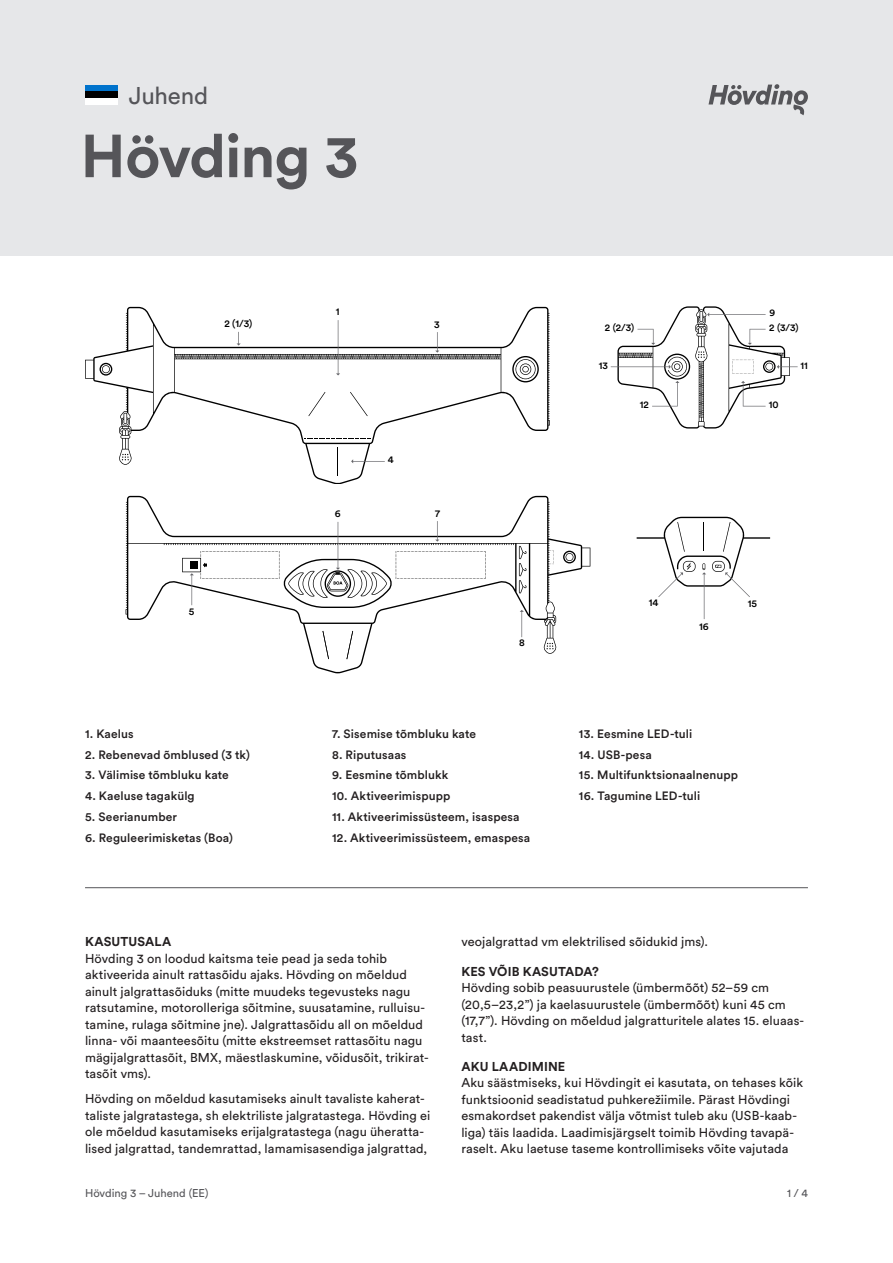
<style>
.page{position:relative;width:893px;height:1263px;background:#fff}
.page>*{position:absolute;margin:0;border:0;box-sizing:border-box;transform-origin:0 0}
.t1{font:700 60px "Circular Pro";letter-spacing:-.02em;color:#555559}
.t2{font:24px "Circular Pro";letter-spacing:-.005em;color:#555559}
.BODY{font:12.75px/16.5px "Circular Pro";letter-spacing:.005em;color:#231f20}
.HEADLINE_-_CAPITAL_L{font:700 12.75px "Circular Pro";letter-spacing:.01em;color:#231f20}
.BLUEPRINT_-_LIST{font:500 12px "Circular Pro";letter-spacing:.01em;color:#231f20}
.t3{font:11.25px "Circular Pro";color:#555559}
.t4{font:500 10.05px "Circular Std";color:#000}
.t5{font:500 9.9px/14.9px "Circular Std";letter-spacing:.005em;color:#000}
</style>
<div class="page">
<svg style="left:85px;top:307px;width:465px;height:177px"></svg>
<svg style="left:337px;top:447px;width:1px;height:29px"></svg>
<svg style="left:304px;top:438px;width:67px;height:1px"></svg>
<svg style="left:512px;top:356px;width:27px;height:26px"></svg>
<svg style="left:100px;top:363px;width:12px;height:13px"></svg>
<svg style="left:122px;top:454px;width:7px;height:6px"></svg>
<svg style="left:308px;top:392px;width:17px;height:24px"></svg>
<svg style="left:350px;top:392px;width:18px;height:24px"></svg>
<svg style="left:351px;top:459px;width:34px;height:4px"></svg>
<svg style="left:336px;top:320px;width:4px;height:55px"></svg>
<svg style="left:237px;top:332px;width:4px;height:14px"></svg>
<svg style="left:435px;top:332px;width:4px;height:21px"></svg>
<svg style="left:126px;top:496px;width:464px;height:177px"></svg>
<svg style="left:563px;top:551px;width:13px;height:12px"></svg>
<svg style="left:323px;top:631px;width:30px;height:28px"></svg>
<svg style="left:550px;top:550px;width:4px;height:15px"></svg>
<svg style="left:519px;top:546px;width:7px;height:47px"></svg>
<svg style="left:546px;top:643px;width:7px;height:6px"></svg>
<svg style="left:520px;top:610px;width:4px;height:27px"></svg>
<svg style="left:182px;top:521px;width:304px;height:87px"></svg>
<svg style="left:611px;top:306px;width:187px;height:122px"></svg>
<svg style="left:637px;top:517px;width:133px;height:102px"></svg>
<div style="left:0;top:0;width:893px;height:255px;background:#e6e7e9"></div>
<svg style="left:708px;top:84px;width:100px;height:31px"></svg>
<hr style="left:85px;top:887px;width:723px;height:1px;background:#555559">
<div style="left:85px;top:85px;width:32px;height:7px;background:#0073cc"></div>
<div style="left:85px;top:92px;width:32px;height:6px;background:#000"></div>
<div style="left:85px;top:98px;width:32px;height:6px;background:#fff"></div>
<p class="t2" style="left:129px;top:80px;width:81px">Juhend</p>
<p class="t1" style="left:81px;top:115px;width:279px">Hövding 3</p>
<p class="t4" style="left:336px;top:305px;width:5px">1</p>
<p class="t4" style="left:224px;top:318px;width:30px">2 (1/3)</p>
<p class="t4" style="left:434px;top:318px;width:7px">3</p>
<p class="t4" style="left:388px;top:454px;width:7px">4</p>
<p class="t4" style="left:189px;top:605px;width:7px">5</p>
<p class="BLUEPRINT_-_LIST" style="left:85px;top:725px;width:50px">1. Kaelus</p>
<p class="BLUEPRINT_-_LIST" style="left:85px;top:746px;width:166px">2. Rebenevad õmblused (3 tk)</p>
<p class="BLUEPRINT_-_LIST" style="left:85px;top:767px;width:145px">3. Välimise tõmbluku kate</p>
<p class="BLUEPRINT_-_LIST" style="left:85px;top:788px;width:111px">4. Kaeluse tagakülg</p>
<p class="BLUEPRINT_-_LIST" style="left:85px;top:808px;width:94px">5. Seerianumber</p>
<p class="BLUEPRINT_-_LIST" style="left:85px;top:829px;width:149px">6. Reguleerimisketas (Boa)</p>
<p class="t4" style="left:335px;top:507px;width:7px">6</p>
<p class="t4" style="left:435px;top:507px;width:6px">7</p>
<p class="t4" style="left:519px;top:636px;width:7px">8</p>
<p class="BLUEPRINT_-_LIST" style="left:332px;top:725px;width:146px">7. Sisemise tõmbluku kate</p>
<p class="BLUEPRINT_-_LIST" style="left:332px;top:746px;width:76px">8. Riputusaas</p>
<p class="BLUEPRINT_-_LIST" style="left:332px;top:767px;width:118px">9. Eesmine tõmblukk</p>
<p class="BLUEPRINT_-_LIST" style="left:332px;top:788px;width:120px">10. Aktiveerimispupp</p>
<p class="BLUEPRINT_-_LIST" style="left:332px;top:808px;width:189px">11. Aktiveerimissüsteem, isaspesa</p>
<p class="BLUEPRINT_-_LIST" style="left:332px;top:829px;width:200px">12. Aktiveerimissüsteem, emaspesa</p>
<p class="t5" style="left:605px;top:320px;width:31px">2 (2/3)</p>
<p class="t5" style="left:599px;top:358px;width:11px">13</p>
<p class="t5" style="left:640px;top:397px;width:11px">12</p>
<p class="t5" style="left:769px;top:305px;width:31px">9<br>2 (3/3)</p>
<p class="t5" style="left:769px;top:397px;width:11px">10</p>
<p class="t5" style="left:800px;top:358px;width:9px">11</p>
<p class="t4" style="left:649px;top:596px;width:11px">14</p>
<p class="t4" style="left:748px;top:597px;width:11px">15</p>
<p class="t4" style="left:699px;top:620px;width:11px">16</p>
<p class="BLUEPRINT_-_LIST" style="left:579px;top:725px;width:115px">13. Eesmine LED-tuli</p>
<p class="BLUEPRINT_-_LIST" style="left:579px;top:746px;width:74px">14. USB-pesa</p>
<p class="BLUEPRINT_-_LIST" style="left:579px;top:767px;width:161px">15. Multifunktsionaalnenupp</p>
<p class="BLUEPRINT_-_LIST" style="left:579px;top:788px;width:123px">16. Tagumine LED-tuli</p>
<p class="HEADLINE_-_CAPITAL_L" style="left:85px;top:933px;width:88px">KASUTUSALA</p>
<p class="BODY" style="left:85px;top:950px;width:345px">Hövding 3 on loodud kaitsma teie pead ja seda tohib aktiveerida ainult rattasõidu ajaks. Hövding on mõeldud ainult jalgrattasõiduks (mitte muudeks tegevusteks nagu ratsutamine, motorolleriga sõitmine, suusatamine, rulluisu&shy;tamine, rulaga sõitmine jne). Jalgrattasõidu all on mõeldud linna- või maanteesõitu (mitte ekstreemset rattasõitu nagu mägijalgrattasõit, BMX, mäestlaskumine, võidusõit, trikirat&shy;tasõit vms).</p>
<p class="BODY" style="left:85px;top:1090px;width:347px">Hövding on mõeldud kasutamiseks ainult tavaliste kaherat&shy;taliste jalgratastega, sh elektriliste jalgratastega. Hövding ei ole mõeldud kasutamiseks erijalgratastega (nagu üheratta&shy;lised jalgrattad, tandemrattad, lamamisasendiga jalgrattad,</p>
<p class="BODY" style="left:461px;top:933px;width:248px">veojalgrattad vm elektrilised sõidukid jms).</p>
<p class="HEADLINE_-_CAPITAL_L" style="left:461px;top:962px;width:139px">KES VÕIB KASUTADA?</p>
<p class="BODY" style="left:461px;top:979px;width:344px">Hövding sobib peasuurustele (ümbermõõt) 52–59 cm (20,5–23,2”) ja kaelasuurustele (ümbermõõt) kuni 45 cm (17,7”). Hövding on mõeldud jalgratturitele alates 15. eluaas&shy;tast.</p>
<p class="HEADLINE_-_CAPITAL_L" style="left:461px;top:1058px;width:105px">AKU LAADIMINE</p>
<p class="BODY" style="left:461px;top:1074px;width:343px">Aku säästmiseks, kui Hövdingit ei kasutata, on tehases kõik funktsioonid seadistatud puhkerežiimile. Pärast Hövdingi esmakordset pakendist välja võtmist tuleb aku (USB-kaab&shy;liga) täis laadida. Laadimisjärgselt toimib Hövding tavapä&shy;raselt. Aku laetuse taseme kontrollimiseks võite vajutada</p>
<p class="t3" style="left:85px;top:1186px;width:125px">Hövding 3 – Juhend (EE)</p>
<p class="t3" style="left:787px;top:1186px;width:22px">1 / 4</p>
</div>
